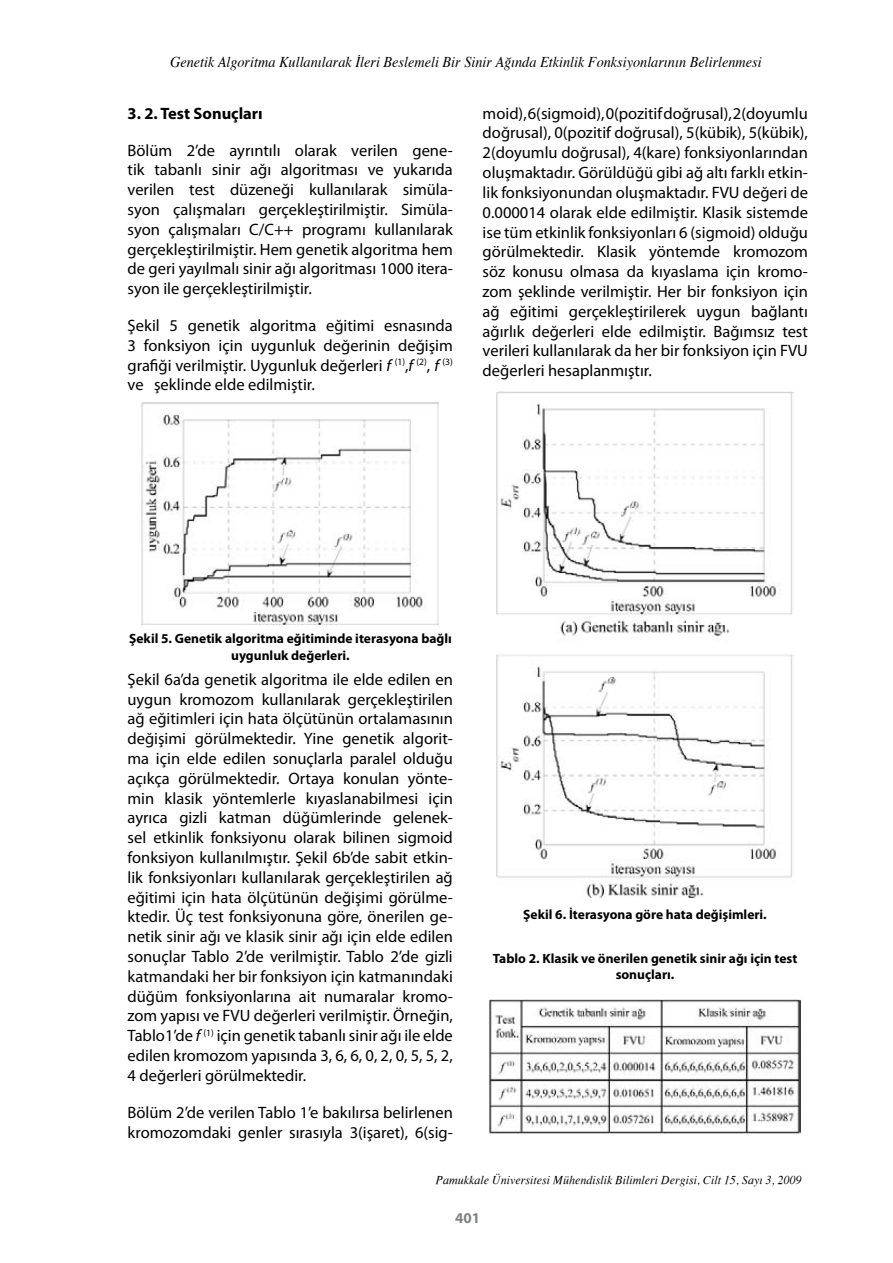
<style>
.page{position:relative;width:893px;height:1263px;background:#fff}
.page>*{position:absolute;margin:0;border:0;box-sizing:border-box;transform-origin:0 0}
.t1{font:16.5px/19.8px "Myriad Pro";color:#000;text-align:justify}
.t2{font:700 16.5px "Myriad Pro";color:#000}
.t3{font:italic 15px "Times";color:#000;scale:.95 1}
.t4{font:700 15px "Myriad Pro";color:#808285}
.t5{font:700 13.5px/16.2px "Myriad Pro";color:#000;text-align:center}
.t6{font:italic 12px "Times Turk";color:#000}
.s1{font-style:italic}
</style>
<div class="page">
<img style="left:142px;top:402px;width:296px;height:223px">
<img style="left:496px;top:392px;width:298px;height:505px">
<img style="left:488px;top:998px;width:312px;height:135px">
<p class="t3" style="left:170px;top:48px;width:624px">Genetik Algoritma Kullanılarak İleri Beslemeli Bir Sinir Ağında Etkinlik Fonksiyonlarının Belirlenmesi</p>
<p class="t2" style="left:128px;top:102px;width:137px">3. 2. Test Sonuçları</p>
<p class="t1" style="left:128px;top:140px;width:327px">Bölüm 2’de ayrıntılı olarak verilen gene&shy;tik tabanlı sinir ağı algoritması ve yukarıda verilen test düzeneği kullanılarak simüla&shy;syon çalışmaları gerçekleştirilmiştir. Simüla&shy;syon çalışmaları C/C++ programı kullanılarak gerçekleştirilmiştir. Hem genetik algoritma hem de geri yayılmalı sinir ağı algoritması 1000 itera&shy;syon ile gerçekleştirilmiştir.</p>
<p class="t1" style="left:128px;top:315px;width:327px">Şekil 5 genetik algoritma eğitimi esnasında 3 fonksiyon için uygunluk değerinin değişim grafiği verilmiştir. Uygunluk değerleri <span class="s1">f</span> <sup>(1)</sup>,<span class="s1">f</span> <sup>(2)</sup>, <span class="s1">f</span> <sup>(3) </sup>ve şeklinde elde edilmiştir.</p>
<p class="t1" style="left:483px;top:103px;width:327px">moid), 6(sigmoid), 0(pozitif doğrusal), 2(doyumlu doğrusal), 0(pozitif doğrusal), 5(kübik), 5(kübik), 2(doyumlu doğrusal), 4(kare) fonksiyonlarından oluşmaktadır. Görüldüğü gibi ağ altı farklı etkin&shy;lik fonksiyonundan oluşmaktadır. FVU değeri de 0.000014 olarak elde edilmiştir. Klasik sistemde ise tüm etkinlik fonksiyonları 6 (sigmoid) olduğu görülmektedir. Klasik yöntemde kromozom söz konusu olmasa da kıyaslama için kromo&shy;zom şeklinde verilmiştir. Her bir fonksiyon için ağ eğitimi gerçekleştirilerek uygun bağlantı ağırlık değerleri elde edilmiştir. Bağımsız test verileri kullanılarak da her bir fonksiyon için FVU değerleri hesaplanmıştır.</p>
<p class="t5" style="left:129px;top:630px;width:324px">Şekil 5. Genetik algoritma eğitiminde iterasyona bağlı uygunluk değerleri.</p>
<p class="t1" style="left:128px;top:669px;width:327px">Şekil 6a’da genetik algoritma ile elde edilen en uygun kromozom kullanılarak gerçekleştirilen ağ eğitimleri için hata ölçütünün ortalamasının değişimi görülmektedir. Yine genetik algorit&shy;ma için elde edilen sonuçlarla paralel olduğu açıkça görülmektedir. Ortaya konulan yönte&shy;min klasik yöntemlerle kıyaslanabilmesi için ayrıca gizli katman düğümlerinde gelenek&shy;sel etkinlik fonksiyonu olarak bilinen sigmoid fonksiyon kullanılmıştır. Şekil 6b’de sabit etkin&shy;lik fonksiyonları kullanılarak gerçekleştirilen ağ eğitimi için hata ölçütünün değişimi görülme&shy;ktedir. Üç test fonksiyonuna göre, önerilen ge&shy;netik sinir ağı ve klasik sinir ağı için elde edilen sonuçlar Tablo 2’de verilmiştir. Tablo 2’de gizli katmandaki her bir fonksiyon için katmanındaki düğüm fonksiyonlarına ait numaralar kromo&shy;zom yapısı ve FVU değerleri verilmiştir. Örneğin, Tablo1’de <span class="s1">f</span> <sup>(1)</sup> için genetik tabanlı sinir ağı ile elde edilen kromozom yapısında 3, 6, 6, 0, 2, 0, 5, 5, 2, 4 değerleri görülmektedir.</p>
<p class="t1" style="left:128px;top:1102px;width:327px">Bölüm 2’de verilen Tablo 1’e bakılırsa belirlenen kromozomdaki genler sırasıyla 3(işaret), 6(sig-</p>
<p class="t5" style="left:523px;top:906px;width:245px">Şekil 6. İterasyona göre hata değişimleri.</p>
<p class="t5" style="left:493px;top:950px;width:306px">Tablo 2. Klasik ve önerilen genetik sinir ağı için test sonuçları.</p>
<p class="t6" style="left:436px;top:1173px;width:367px">Pamukkale Üniversitesi Mühendislik Bilimleri Dergisi, Cilt 15, Sayı 3, 2009</p>
<p class="t4" style="left:455px;top:1208px;width:26px">401</p>
</div>
